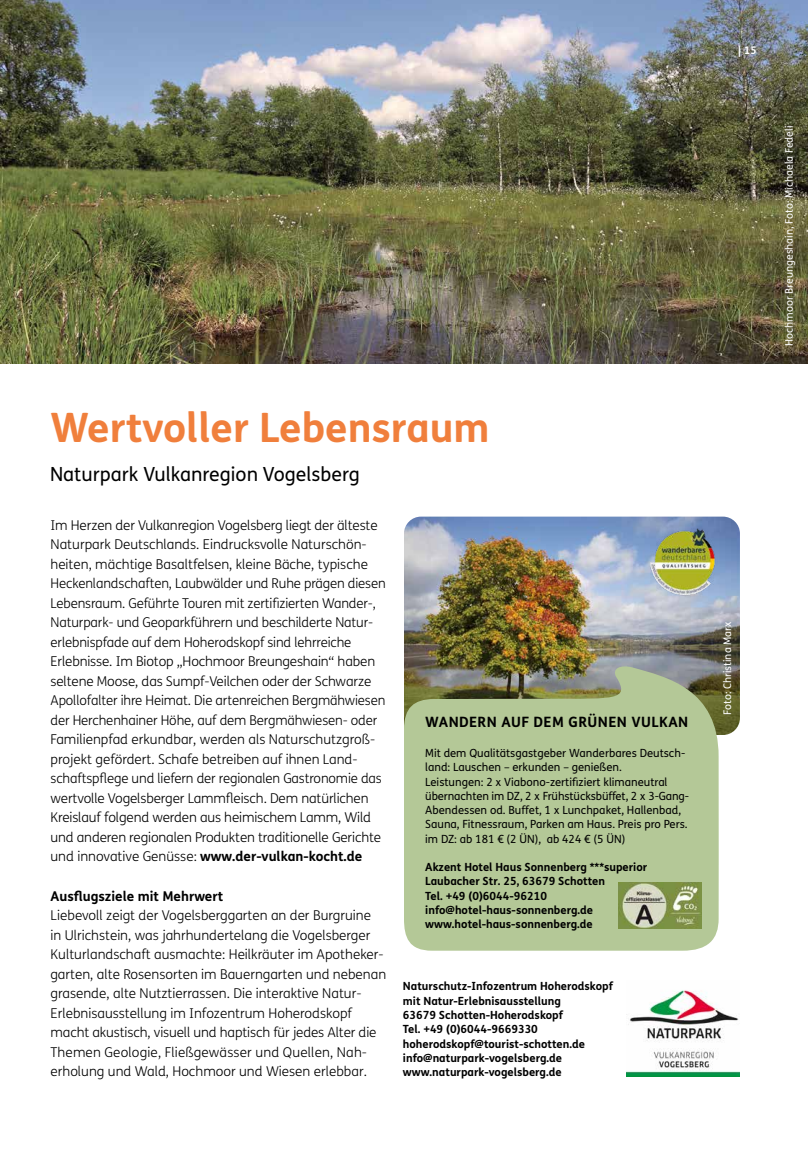
<style>
.page{position:relative;width:808px;height:1149px;background:#fff}
.page>*{position:absolute;margin:0;border:0;box-sizing:border-box;transform-origin:0 0}
.t1{font:700 40.5px "FS Me";color:#f07f3c}
.t2{font:19.5px "FS Me";color:#000}
.t3{font:700 14.25px "FS Me";letter-spacing:.03em;color:#000}
.t4{font:300 13.5px/19.5px "FS Me";letter-spacing:-.01em;color:#000}
.t5{font:700 13.5px "FS Me";color:#000}
.t6{font:700 11.25px/14.2px "FS Me";color:#000}
.t7{font:11.25px/14.2px "FS Me";color:#000}
.t8{font:10.5px "FS Me";color:#fff}
.t9{font:700 10.5px "FS Me";color:#fff}
.s1{font-weight:700}
</style>
<div class="page">
<img style="left:0;top:0;width:808px;height:364px">
<img style="left:404px;top:516px;width:336px;height:218px">
<svg style="left:404px;top:663px;width:315px;height:287px;background:#acbe8f"></svg>
<img style="left:618px;top:882px;width:84px;height:46px">
<img style="left:650px;top:528px;width:67px;height:73px">
<img style="left:627px;top:990px;width:113px;height:86px">
<h1 class="t1" style="left:50px;top:396px;width:441px">Wertvoller Lebensraum</h1>
<h2 class="t2" style="left:50px;top:461px;width:311px">Naturpark Vulkanregion Vogelsberg</h2>
<p class="t4" style="left:51px;top:514px;width:337px">Im Herzen der Vulkanregion Vogelsberg liegt der älteste Naturpark Deutschlands. Eindrucksvolle Naturschön&shy;heiten, mächtige Basaltfelsen, kleine Bäche, typische Heckenlandschaften, Laubwälder und Ruhe prägen diesen Lebensraum. Geführte Touren mit zertifizierten Wander-, Naturpark- und Geoparkführern und beschilderte Natur&shy;erlebnispfade auf dem Hoherodskopf sind lehrreiche Erlebnisse. Im Biotop „Hochmoor Breungeshain“ haben seltene Moose, das Sumpf-Veilchen oder der Schwarze Apollofalter ihre Heimat. Die artenreichen Bergmähwiesen der Herchenhainer Höhe, auf dem Bergmähwiesen- oder Familienpfad erkundbar, werden als Naturschutzgroß&shy;projekt gefördert. Schafe betreiben auf ihnen Land&shy;schaftspflege und liefern der regionalen Gastronomie das wertvolle Vogelsberger Lammfleisch. Dem natürlichen Kreislauf folgend werden aus heimischem Lamm, Wild und anderen regionalen Produkten traditionelle Gerichte und innovative Genüsse: <span class="s1">www.der-vulkan-kocht.de</span></p>
<p class="t5" style="left:51px;top:885px;width:174px">Ausflugsziele mit Mehrwert</p>
<p class="t4" style="left:51px;top:904px;width:337px">Liebevoll zeigt der Vogelsberggarten an der Burgruine<br>in Ulrichstein, was jahrhundertelang die Vogelsberger Kulturlandschaft ausmachte: Heilkräuter im Apotheker&shy;garten, alte Rosensorten im Bauerngarten und nebenan grasende, alte Nutztierrassen. Die interaktive Natur-Erlebnisausstellung im Infozentrum Hoherodskopf macht akustisch, visuell und haptisch für jedes Alter die Themen Geologie, Fließgewässer und Quellen, Nah&shy;erholung und Wald, Hochmoor und Wiesen erlebbar.</p>
<p class="t3" style="left:425px;top:710px;width:265px">WANDERN AUF DEM GRÜNEN VULKAN</p>
<p class="t7" style="left:425px;top:745px;width:265px">Mit dem Qualitätsgastgeber Wanderbares Deutsch&shy;land: Lauschen – erkunden – genießen.<br>Leistungen: 2 x Viabono-zertifiziert klimaneutral übernachten im DZ, 2 x Frühstücksbüffet, 2 x 3-Gang-Abendessen od. Buffet, 1 x Lunchpaket, Hallenbad, Sauna, Fitnessraum, Parken am Haus. Preis pro Pers. im DZ: ab 181 € (2 ÜN), ab 424 € (5 ÜN)</p>
<p class="t6" style="left:425px;top:859px;width:224px">Akzent Hotel Haus Sonnenberg ***superior Laubacher Str. 25, 63679 Schotten<br>Tel. +49 (0)6044-96210 info@hotel-haus-sonnenberg.de www.hotel-haus-sonnenberg.de</p>
<p class="t6" style="left:403px;top:978px;width:212px">Naturschutz-Infozentrum Hoherodskopf mit Natur-Erlebnisausstellung<br>63679 Schotten-Hoherodskopf<br>Tel. +49 (0)6044-9669330 hoherodskopf@tourist-schotten.de info@naturpark-vogelsberg.de www.naturpark-vogelsberg.de</p>
<p class="t9" style="left:738px;top:42px;width:20px">| 15</p>
<p class="t8" style="left:782px;top:346px;width:222px;rotate:-90deg">Hochmoor Breungeshain, Foto: Michaela Fedeli</p>
<p class="t8" style="left:720px;top:714px;width:95px;rotate:-90deg">Foto: Christina Marx</p>
</div>
